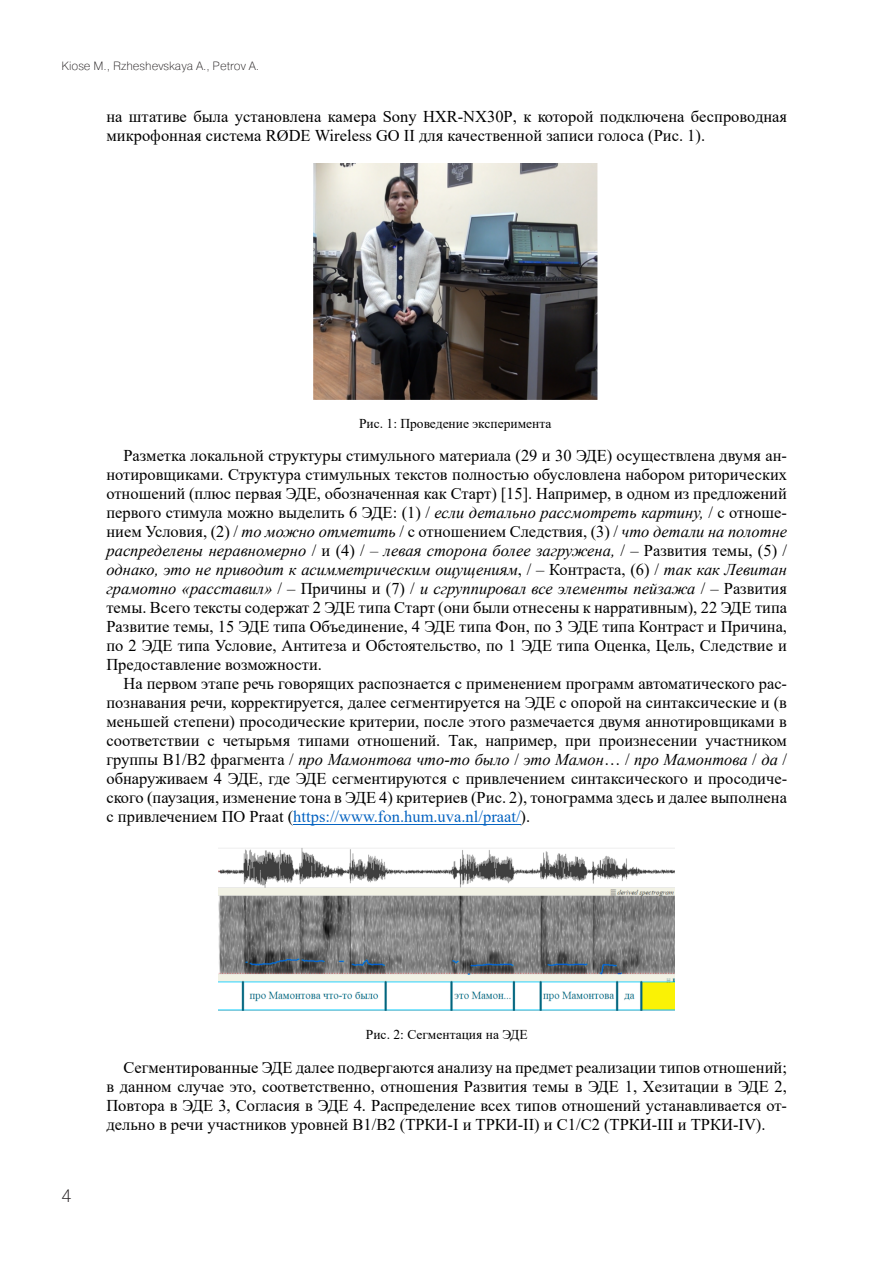
<style>
.page{position:relative;width:893px;height:1263px;background:#fff}
.page>*{position:absolute;margin:0;border:0;box-sizing:border-box;transform-origin:0 0}
.t1{font:200 18px "Pragmatica";color:#231f20}
.t2{font:16.5px/18.9px "Times New Roman";color:#000;text-align:justify}
.t3{font:13.5px "Times New Roman";color:#000}
.t4{font:200 12px "Pragmatica";color:#231f20}
.s1{font-style:italic}
.s2{color:#0563c1}
</style>
<div class="page">
<hr style="left:293px;top:824px;width:227px;height:1px;background:#0563c1">
<img style="left:313px;top:163px;width:284px;height:236px">
<img style="left:218px;top:848px;width:456px;height:163px">
<p class="t4" style="left:62px;top:58px;width:199px">Kiose M., Rzheshevskaya A., Petrov A.</p>
<p class="t2" style="left:106px;top:106px;width:682px">на штативе была установлена камера Sony HXR-NX30P, к которой подключена беспроводная микрофонная система RØDE Wireless GO II для качественной записи голоса (Рис. 1).</p>
<p class="t3" style="left:359px;top:414px;width:194px">Рис. 1: Проведение эксперимента</p>
<p class="t2" style="left:106px;top:446px;width:682px;text-indent:17px">Разметка локальной структуры стимульного материала (29 и 30 ЭДЕ) осуществлена двумя ан&shy;нотировщиками. Структура стимульных текстов полностью обусловлена набором риторических отношений (плюс первая ЭДЕ, обозначенная как Старт) [15]. Например, в одном из предложений первого стимула можно выделить 6 ЭДЕ: (1) / <span class="s1">если детально рассмотреть картину,</span> / с отноше&shy;нием Условия, (2) / <span class="s1">то можно отметить</span> / с отношением Следствия, (3) / <span class="s1">что детали на полотне распределены неравномерно</span> / и (4) / <span class="s1">– левая сторона более загружена,</span> / – Развития темы, (5) / <span class="s1">однако, это не приводит к асимметрическим ощущениям</span>, / – Контраста, (6) / <span class="s1">так как Левитан грамотно «расставил»</span> / – Причины и (7) / <span class="s1">и сгруппировал все элементы пейзажа</span> / – Развития темы. Всего тексты содержат 2 ЭДЕ типа Старт (они были отнесены к нарративным), 22 ЭДЕ типа Развитие темы, 15 ЭДЕ типа Объединение, 4 ЭДЕ типа Фон, по 3 ЭДЕ типа Контраст и Причина, по 2 ЭДЕ типа Условие, Антитеза и Обстоятельство, по 1 ЭДЕ типа Оценка, Цель, Следствие и Предоставление возможности.</p>
<p class="t2" style="left:106px;top:674px;width:682px;text-indent:17px">На первом этапе речь говорящих распознается с применением программ автоматического рас&shy;познавания речи, корректируется, далее сегментируется на ЭДЕ с опорой на синтаксические и (в меньшей степени) просодические критерии, после этого размечается двумя аннотировщиками в соответствии с четырьмя типами отношений. Так, например, при произнесении участником группы B1/B2 фрагмента / <span class="s1">про Мамонтова что-то было</span> / <span class="s1">это Мамон</span>… / <span class="s1">про Мамонтова</span> / <span class="s1">да</span> / обнаруживаем 4 ЭДЕ, где ЭДЕ сегментируются с привлечением синтаксического и просодиче&shy;ского (паузация, изменение тона в ЭДЕ 4) критериев (Рис. 2), тонограмма здесь и далее выполнена с привлечением ПО Praat (<span class="s2">https://www.fon.hum.uva.nl/praat/</span>).</p>
<p class="t1" style="left:62px;top:1184px;width:12px">4</p>
<p class="t3" style="left:366px;top:1025px;width:163px">Рис. 2: Сегментация на ЭДЕ</p>
<p class="t2" style="left:106px;top:1057px;width:682px;text-indent:17px">Сегментированные ЭДЕ далее подвергаются анализу на предмет реализации типов отношений; в данном случае это, соответственно, отношения Развития темы в ЭДЕ 1, Хезитации в ЭДЕ 2, Повтора в ЭДЕ 3, Согласия в ЭДЕ 4. Распределение всех типов отношений устанавливается от&shy;дельно в речи участников уровней B1/B2 (ТРКИ-I и ТРКИ-II) и C1/C2 (ТРКИ-III и ТРКИ-IV).</p>
</div>
